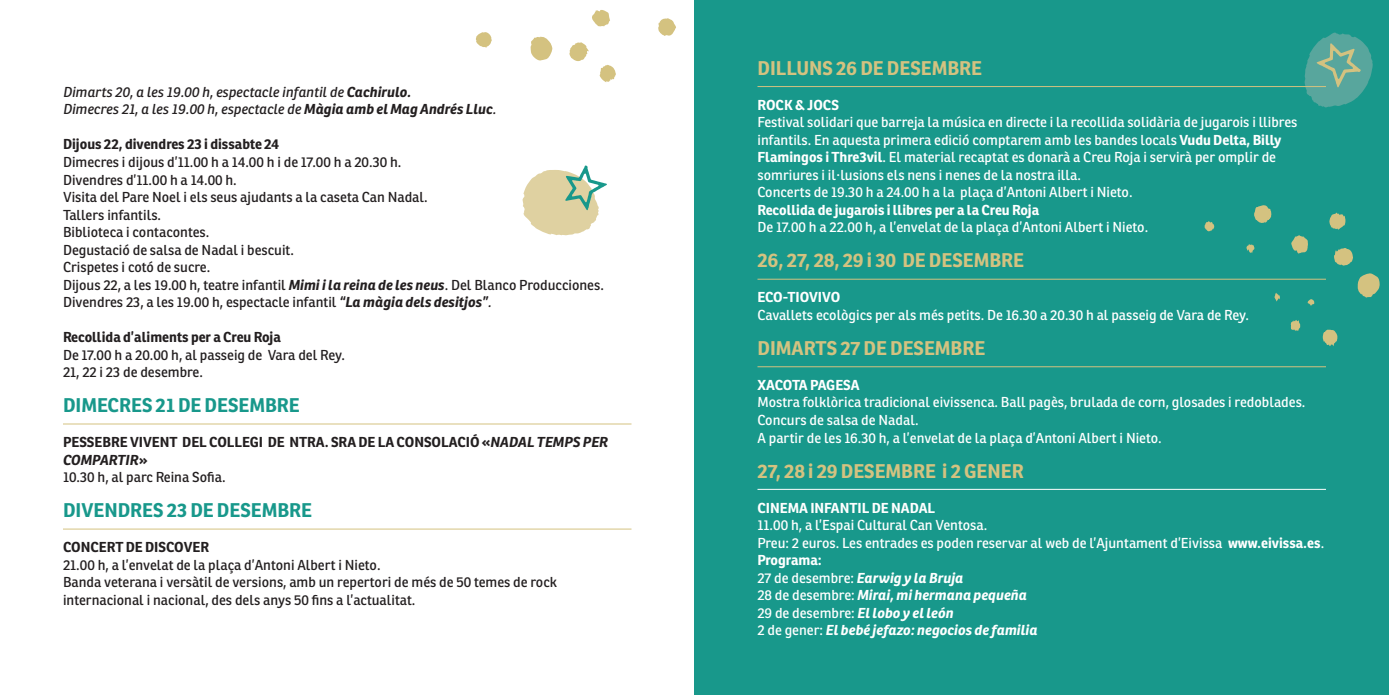
<style>
.page{position:relative;width:1389px;height:695px;background:#fff}
.page>*{position:absolute;margin:0;border:0;box-sizing:border-box;transform-origin:0 0}
.t1{font:700 19.25px "Ronnia";color:#d4c280}
.t2{font:700 19.25px "Ronnia";color:#18988b}
.t3{font:14px/17.5px "Ronnia";color:#fff}
.t4{font:14px/17.5px "Ronnia";color:#231f20}
.t5{font:700 14px/17.5px "Ronnia";color:#231f20}
.t6{font:italic 14px/17.5px "Ronnia";color:#231f20}
.t7{font:700 14px "Ronnia";color:#fff}
.s1{font-weight:700}
.s2{font-weight:700;font-style:italic}
.s3{font-style:italic}
.s4{font-weight:400}
</style>
<div class="page">
<div style="left:694px;top:0;width:695px;height:694px;background:#18988b"></div>
<svg style="left:1304px;top:32px;width:69px;height:75px"></svg>
<svg style="left:523px;top:165px;width:84px;height:70px"></svg>
<svg style="left:592px;top:10px;width:18px;height:17px"></svg>
<svg style="left:658px;top:18px;width:18px;height:18px"></svg>
<svg style="left:599px;top:64px;width:17px;height:18px"></svg>
<svg style="left:569px;top:42px;width:20px;height:19px"></svg>
<svg style="left:476px;top:32px;width:16px;height:16px"></svg>
<svg style="left:530px;top:36px;width:23px;height:25px"></svg>
<hr style="left:63px;top:423px;width:568px;height:1px;background:#d4c280">
<hr style="left:63px;top:528px;width:568px;height:1px;background:#d4c280">
<hr style="left:757px;top:86px;width:569px;height:1px;background:#d4c280">
<hr style="left:757px;top:279px;width:569px;height:1px;background:#d4c280">
<hr style="left:757px;top:366px;width:569px;height:1px;background:#d4c280">
<hr style="left:757px;top:489px;width:569px;height:1px;background:#fff">
<svg style="left:1290px;top:320px;width:10px;height:11px"></svg>
<svg style="left:1274px;top:292px;width:6px;height:10px"></svg>
<svg style="left:1308px;top:299px;width:6px;height:7px"></svg>
<svg style="left:1291px;top:235px;width:17px;height:19px"></svg>
<svg style="left:1205px;top:221px;width:9px;height:11px"></svg>
<svg style="left:1246px;top:244px;width:8px;height:9px"></svg>
<svg style="left:1254px;top:205px;width:17px;height:18px"></svg>
<svg style="left:1329px;top:212px;width:16px;height:18px"></svg>
<svg style="left:1334px;top:248px;width:19px;height:17px"></svg>
<svg style="left:1358px;top:273px;width:22px;height:24px"></svg>
<svg style="left:1323px;top:329px;width:14px;height:17px"></svg>
<p class="t6" style="left:63px;top:83px;width:435px">Dimarts 20, a les 19.00 h, espectacle infantil de <span class="s1">Cachirulo.<br></span>Dimecres 21, a les 19.00 h, espectacle de <span class="s1">Màgia amb el Mag Andrés Lluc</span>.</p>
<p class="t5" style="left:63px;top:136px;width:218px">Dijous 22, divendres 23 i dissabte 24</p>
<p class="t4" style="left:63px;top:153px;width:542px">Dimecres i dijous d’11.00 h a 14.00 h i de 17.00 h a 20.30 h.<br>Divendres d’11.00 h a 14.00 h.<br>Visita del Pare Noel i els seus ajudants a la caseta Can Nadal.<br>Tallers infantils.<br>Biblioteca i contacontes.<br>Degustació de salsa de Nadal i bescuit.<br>Crispetes i cotó de sucre.<br>Dijous 22, a les 19.00 h, teatre infantil <span class="s2">Mimi i la reina de les neus</span>. Del Blanco Producciones.<br>Divendres 23, a les 19.00 h, espectacle infantil <span class="s2">“La màgia dels desitjos”</span><span class="s3">.</span></p>
<p class="t5" style="left:63px;top:328px;width:219px">Recollida d’aliments per a Creu Roja</p>
<p class="t4" style="left:63px;top:346px;width:284px">De 17.00 h a 20.00 h, al passeig de Vara del Rey.<br>21, 22 i 23 de desembre.</p>
<h1 class="t2" style="left:63px;top:393px;width:238px">DIMECRES 21 DE DESEMBRE</h1>
<p class="t5" style="left:63px;top:433px;width:547px">PESSEBRE VIVENT DEL COLLEGI DE NTRA. SRA DE LA CONSOLACIÓ «<span class="s3">NADAL TEMPS PER<br>COMPARTIR</span>»<br><span class="s4">10.30 h, al parc Reina Sofia.</span></p>
<h1 class="t2" style="left:63px;top:498px;width:251px">DIVENDRES 23 DE DESEMBRE</h1>
<p class="t5" style="left:63px;top:538px;width:148px">CONCERT DE DISCOVER</p>
<p class="t4" style="left:63px;top:556px;width:496px">21.00 h, a l’envelat de la plaça d’Antoni Albert i Nieto.<br>Banda veterana i versàtil de versions, amb un repertori de més de 50 temes de rock internacional i nacional, des dels anys 50 fins a l’actualitat.</p>
<h1 class="t1" style="left:757px;top:56px;width:226px">DILLUNS 26 DE DESEMBRE</h1>
<p class="t7" style="left:757px;top:96px;width:83px">ROCK &amp; JOCS</p>
<p class="t3" style="left:757px;top:113px;width:541px">Festival solidari que barreja la música en directe i la recollida solidària de jugarois i llibres infantils. En aquesta primera edició comptarem amb les bandes locals <span class="s1">Vudu Delta, Billy Flamingos i Thre3vil</span>. El material recaptat es donarà a Creu Roja i servirà per omplir de somriures i il·lusions els nens i nenes de la nostra illa.<br>Concerts de 19.30 h a 24.00 h a la plaça d’Antoni Albert i Nieto.</p>
<p class="t7" style="left:757px;top:201px;width:283px">Recollida de jugarois i llibres per a la Creu Roja</p>
<p class="t3" style="left:757px;top:218px;width:392px">De 17.00 h a 22.00 h, a l’envelat de la plaça d’Antoni Albert i Nieto.</p>
<h1 class="t1" style="left:757px;top:248px;width:268px">26, 27, 28, 29 i 30 DE DESEMBRE</h1>
<p class="t7" style="left:757px;top:288px;width:84px">ECO-TIOVIVO</p>
<p class="t3" style="left:757px;top:306px;width:493px">Cavallets ecològics per als més petits. De 16.30 a 20.30 h al passeig de Vara de Rey.</p>
<h1 class="t1" style="left:757px;top:336px;width:229px">DIMARTS 27 DE DESEMBRE</h1>
<p class="t7" style="left:757px;top:376px;width:104px">XACOTA PAGESA</p>
<p class="t3" style="left:757px;top:393px;width:550px">Mostra folklòrica tradicional eivissenca. Ball pagès, brulada de corn, glosades i redoblades.<br>Concurs de salsa de Nadal.<br>A partir de les 16.30 h, a l’envelat de la plaça d’Antoni Albert i Nieto.</p>
<h1 class="t1" style="left:757px;top:458px;width:268px">27, 28 i 29 DESEMBRE i 2 GENER</h1>
<p class="t7" style="left:757px;top:498px;width:179px">CINEMA INFANTIL DE NADAL</p>
<p class="t3" style="left:757px;top:516px;width:568px">11.00 h, a l’Espai Cultural Can Ventosa.<br>Preu: 2 euros. Les entrades es poden reservar al web de l’Ajuntament d’Eivissa <span class="s1">www.eivissa.es</span>.<br><span class="s1">Programa:<br></span>27 de desembre: <span class="s2">Earwig y la Bruja<br></span>28 de desembre: <span class="s2">Mirai, mi hermana pequeña<br></span>29 de desembre: <span class="s2">El lobo y el león<br></span>2 de gener: <span class="s2">El bebé jefazo: negocios de familia</span></p>
</div>
